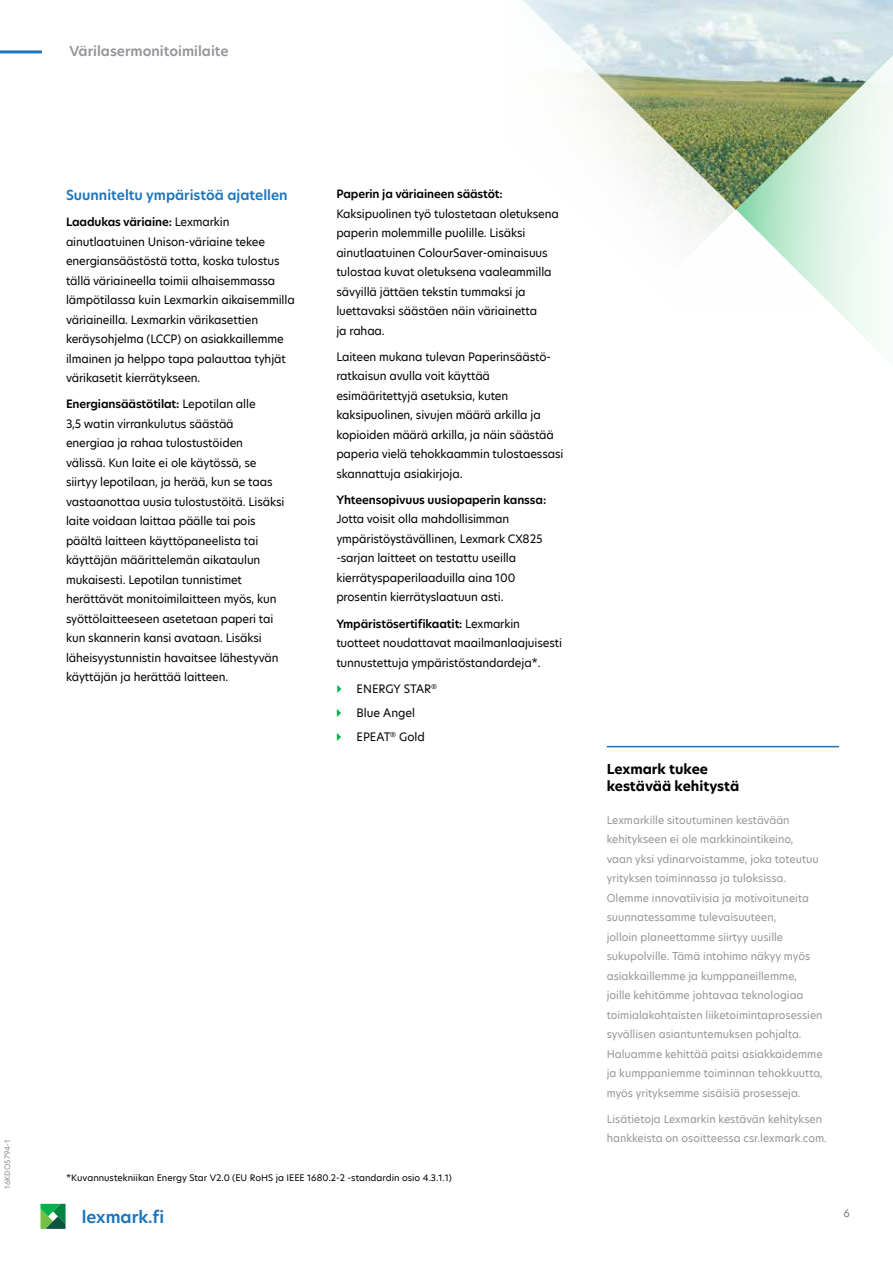
<style>
.page{position:relative;width:893px;height:1263px;background:#fff}
.page>*{position:absolute;margin:0;border:0;box-sizing:border-box;transform-origin:0 0}
.t1{font:600 16.5px "TP Hero";color:#1c75bc}
.t2{font:600 13.5px "TP Hero";color:#1c75bc}
.t3{font:700 13.5px/16.2px "TP Hero";color:#000}
.t4{font:600 13.5px "TP Hero";color:#939598}
.t5{font:11.25px/19.5px "TP Hero";letter-spacing:-.01em;color:#000}
.t6{font:600 11.25px "TP Hero";letter-spacing:-.01em;color:#000}
.t7{font:10.5px/19.5px "TP Hero";color:#939598}
.t8{font:10.5px "TP Hero";color:#7e7e85}
.t9{font:8.7px "TP Hero";color:#000}
.t10{font:7.2px "TP Hero";color:#888a8d}
.s1{font-weight:600}
</style>
<div class="page">
<hr style="left:607px;top:746px;width:232px;height:1px;background:#1c75bc">
<hr style="left:0;top:50px;width:42px;height:3px;background:#1c75bc">
<svg style="left:41px;top:1204px;width:25px;height:25px"></svg>
<svg style="left:523px;top:0;width:370px;height:244px"></svg>
<svg style="left:736px;top:40px;width:157px;height:309px"></svg>
<p class="t10" style="left:2px;top:1188px;width:51px;rotate:-90deg">16KDO5794-1</p>
<p class="t4" style="left:69px;top:42px;width:161px">Värilasermonitoimilaite</p>
<p class="t2" style="left:66px;top:186px;width:223px">Suunniteltu ympäristöä ajatellen</p>
<p class="t5" style="left:66px;top:212px;width:230px"><span class="s1">Laadukas väriaine:</span> Lexmarkin ainutlaatuinen Unison-väriaine tekee energiansäästöstä totta, koska tulostus tällä väriaineella toimii alhaisemmassa lämpötilassa kuin Lexmarkin aikaisemmilla väriaineilla. Lexmarkin värikasettien keräysohjelma (LCCP) on asiakkaillemme ilmainen ja helppo tapa palauttaa tyhjät värikasetit kierrätykseen.</p>
<p class="t5" style="left:66px;top:394px;width:220px"><span class="s1">Energiansäästötilat:</span> Lepotilan alle<br>3,5 watin virrankulutus säästää energiaa ja rahaa tulostustöiden välissä. Kun laite ei ole käytössä, se siirtyy lepotilaan, ja herää, kun se taas vastaanottaa uusia tulostustöitä. Lisäksi laite voidaan laittaa päälle tai pois päältä laitteen käyttöpaneelista tai käyttäjän määrittelemän aikataulun mukaisesti. Lepotilan tunnistimet herättävät monitoimilaitteen myös, kun syöttölaitteeseen asetetaan paperi tai kun skannerin kansi avataan. Lisäksi läheisyystunnistin havaitsee lähestyvän käyttäjän ja herättää laitteen.</p>
<p class="t6" style="left:336px;top:186px;width:168px">Paperin ja väriaineen säästöt:</p>
<p class="t5" style="left:336px;top:203px;width:224px">Kaksipuolinen työ tulostetaan oletuksena paperin molemmille puolille. Lisäksi ainutlaatuinen ColourSaver-ominaisuus tulostaa kuvat oletuksena vaaleammilla sävyillä jättäen tekstin tummaksi ja luettavaksi säästäen näin väriainetta<br>ja rahaa.</p>
<p class="t5" style="left:336px;top:347px;width:229px">Laiteen mukana tulevan Paperinsäästö&shy;ratkaisun avulla voit käyttää esimääritettyjä asetuksia, kuten kaksipuolinen, sivujen määrä arkilla ja kopioiden määrä arkilla, ja näin säästää paperia vielä tehokkaammin tulostaessasi skannattuja asiakirjoja.</p>
<p class="t6" style="left:336px;top:492px;width:211px">Yhteensopivuus uusiopaperin kanssa:</p>
<p class="t5" style="left:336px;top:509px;width:208px">Jotta voisit olla mahdollisimman ympäristöystävällinen, Lexmark CX825 -sarjan laitteet on testattu useilla kierrätyspaperilaaduilla aina 100 prosentin kierrätyslaatuun asti.</p>
<p class="t5" style="left:336px;top:614px;width:227px"><span class="s1">Ympäristösertifikaatit:</span> Lexmarkin tuotteet noudattavat maailmanlaajuisesti tunnustettuja ympäristöstandardeja*.</p>
<p class="t5" style="left:357px;top:677px;width:82px;line-height:23.9px">ENERGY STAR<sup>®<br></sup>Blue Angel<br>EPEAT<sup>®</sup> Gold</p>
<p class="t9" style="left:66px;top:1172px;width:387px">*Kuvannustekniikan Energy Star V2.0 (EU RoHS ja IEEE 1680.2-2 -standardin osio 4.3.1.1)</p>
<h1 class="t1" style="left:82px;top:1206px;width:84px">lexmark.fi</h1>
<p class="t3" style="left:607px;top:761px;width:134px">Lexmark tukee kestävää kehitystä</p>
<p class="t7" style="left:607px;top:810px;width:218px">Lexmarkille sitoutuminen kestävään kehitykseen ei ole markkinointikeino,<br>vaan yksi ydinarvoistamme, joka toteutuu yrityksen toiminnassa ja tuloksissa.<br>Olemme innovatiivisia ja motivoituneita suunnatessamme tulevaisuuteen,<br>jolloin planeettamme siirtyy uusille sukupolville. Tämä intohimo näkyy myös asiakkaillemme ja kumppaneillemme, joille kehitämme johtavaa teknologiaa toimialakohtaisten liiketoimintaprosessien syvällisen asiantuntemuksen pohjalta.<br>Haluamme kehittää paitsi asiakkaidemme ja kumppaniemme toiminnan tehokkuutta, myös yrityksemme sisäisiä prosesseja.</p>
<p class="t7" style="left:607px;top:1109px;width:222px">Lisätietoja Lexmarkin kestävän kehityksen hankkeista on osoitteessa csr.lexmark.com.</p>
<p class="t8" style="left:843px;top:1206px;width:8px">6</p>
</div>
